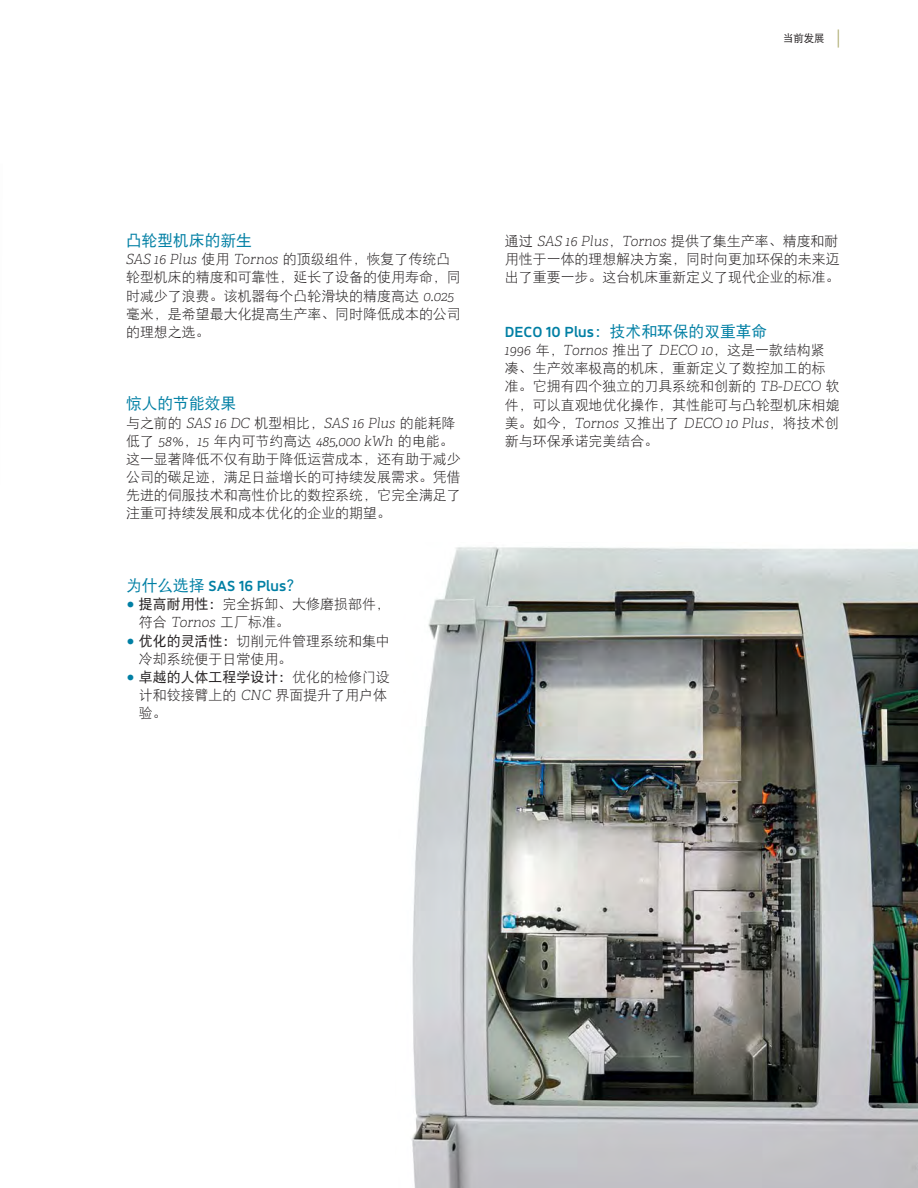
<style>
.page{position:relative;width:918px;height:1188px;background:#fff}
.page>*{position:absolute;margin:0;border:0;box-sizing:border-box;transform-origin:0 0}
.t1{font:15.75px "DFP Hei W5 G Bpc EUC H";color:#007fa4}
.t2{font:700 15.75px "Tornos Accord Alt";color:#007fa4}
.t3{font:13.95px/18.1px "DFP Hei W3 G Bpc EUC H";color:#231f20}
.t4{font:italic 100 13.95px/18.1px "Adelle";color:#231f20}
.t5{font:13.95px "DFP Hei W5 G Bpc EUC H";color:#231f20}
.t6{font:10.5px "DFP Hei W5 G Bpc EUC H";color:#231f20}
.s1{font-family:"DIN Pro";font-weight:300;font-size:21px;color:#aaa869}
.s2{font-family:"DFP Hei W3 G Bpc EUC H";font-weight:400;font-style:normal}
.s3{font-family:"Adelle";font-weight:100;font-style:italic}
.s4{font-family:"DFP Hei W5 G Bpc EUC H";font-weight:400}
.s5{font-family:"Adelle";font-weight:100;font-style:italic;color:#007fa4}
.s6{font-family:"DFP Hei W5 G Bpc EUC H"}
.s7{font-family:"DFP Hei W3 G Bpc EUC H"}
.s8{font-family:"Tornos Accord Alt";font-weight:700}
</style>
<div class="page">
<img style="left:411px;top:547px;width:507px;height:641px">
<p class="t6" style="left:783px;top:34px;width:60px">当前发展 <span class="s1">|</span></p>
<p class="t1" style="left:126px;top:234px;width:127px">凸轮型机床的新生</p>
<p class="t4" style="left:126px;top:252px;width:326px">SAS 16 Plus <span class="s2">使用</span> Tornos <span class="s2">的顶级组件，恢复了传统凸</span></p>
<p class="t3" style="left:126px;top:270px;width:336px">轮型机床的精度和可靠性，延长了设备的使用寿命，同时减少了浪费。该机器每个凸轮滑块的精度高达 <span class="s3">0.025</span>毫米，是希望最大化提高生产率、同时降低成本的公司的理想之选。</p>
<p class="t1" style="left:126px;top:398px;width:112px">惊人的节能效果</p>
<p class="t4" style="left:126px;top:415px;width:331px"><span class="s2">与之前的</span> SAS 16 DC <span class="s2">机型相比，</span>SAS 16 Plus <span class="s2">的能耗降低了</span> 58%<span class="s2">，</span>15 <span class="s2">年内可节约高达</span> 485,000 kWh <span class="s2">的电能。</span></p>
<p class="t3" style="left:126px;top:452px;width:336px;text-align:justify">这一显著降低不仅有助于降低运营成本，还有助于减少公司的碳足迹，满足日益增长的可持续发展需求。凭借先进的伺服技术和高性价比的数控系统，它完全满足了注重可持续发展和成本优化的企业的期望。</p>
<p class="t2" style="left:126px;top:579px;width:178px"><span class="s4">为什么选择</span> SAS 16 Plus<span class="s4">？</span></p>
<p class="t3" style="left:139px;top:597px;width:253px;text-indent:-13px"><span class="s5">●</span> <span class="s6">提高耐用性：</span>完全拆卸、大修磨损部件，符合 <span class="s3">Tornos</span> 工厂标准。</p>
<p class="t3" style="left:139px;top:633px;width:253px;text-indent:-13px"><span class="s5">●</span> <span class="s6">优化的灵活性：</span>切削元件管理系统和集中冷却系统便于日常使用。</p>
<p class="t5" style="left:126px;top:671px;width:265px"><span class="s5">●</span> 卓越的人体工程学设计：<span class="s7">优化的检修门设</span></p>
<p class="t3" style="left:139px;top:688px;width:250px">计和铰接臂上的 <span class="s3">CNC</span> 界面提升了用户体验。</p>
<p class="t3" style="left:505px;top:234px;width:336px;text-align:justify">通过 <span class="s3">SAS 16 Plus</span>，<span class="s3">Tornos</span> 提供了集生产率、精度和耐用性于一体的理想解决方案，同时向更加环保的未来迈出了重要一步。这台机床重新定义了现代企业的标准。</p>
<p class="t1" style="left:505px;top:325px;width:264px"><span class="s8">DECO 10 Plus</span>：技术和环保的双重革命</p>
<p class="t4" style="left:505px;top:343px;width:321px">1996 <span class="s2">年，</span>Tornos <span class="s2">推出了</span> DECO 10<span class="s2">，这是一款结构紧</span></p>
<p class="t3" style="left:505px;top:361px;width:336px">凑、生产效率极高的机床，重新定义了数控加工的标准。它拥有四个独立的刀具系统和创新的 <span class="s3">TB-DECO</span> 软件，可以直观地优化操作，其性能可与凸轮型机床相媲</p>
<p class="t4" style="left:505px;top:415px;width:335px"><span class="s2">美。如今，</span>Tornos <span class="s2">又推出了</span> DECO 10 Plus<span class="s2">，将技术创</span></p>
<p class="t3" style="left:505px;top:433px;width:155px">新与环保承诺完美结合。</p>
</div>
